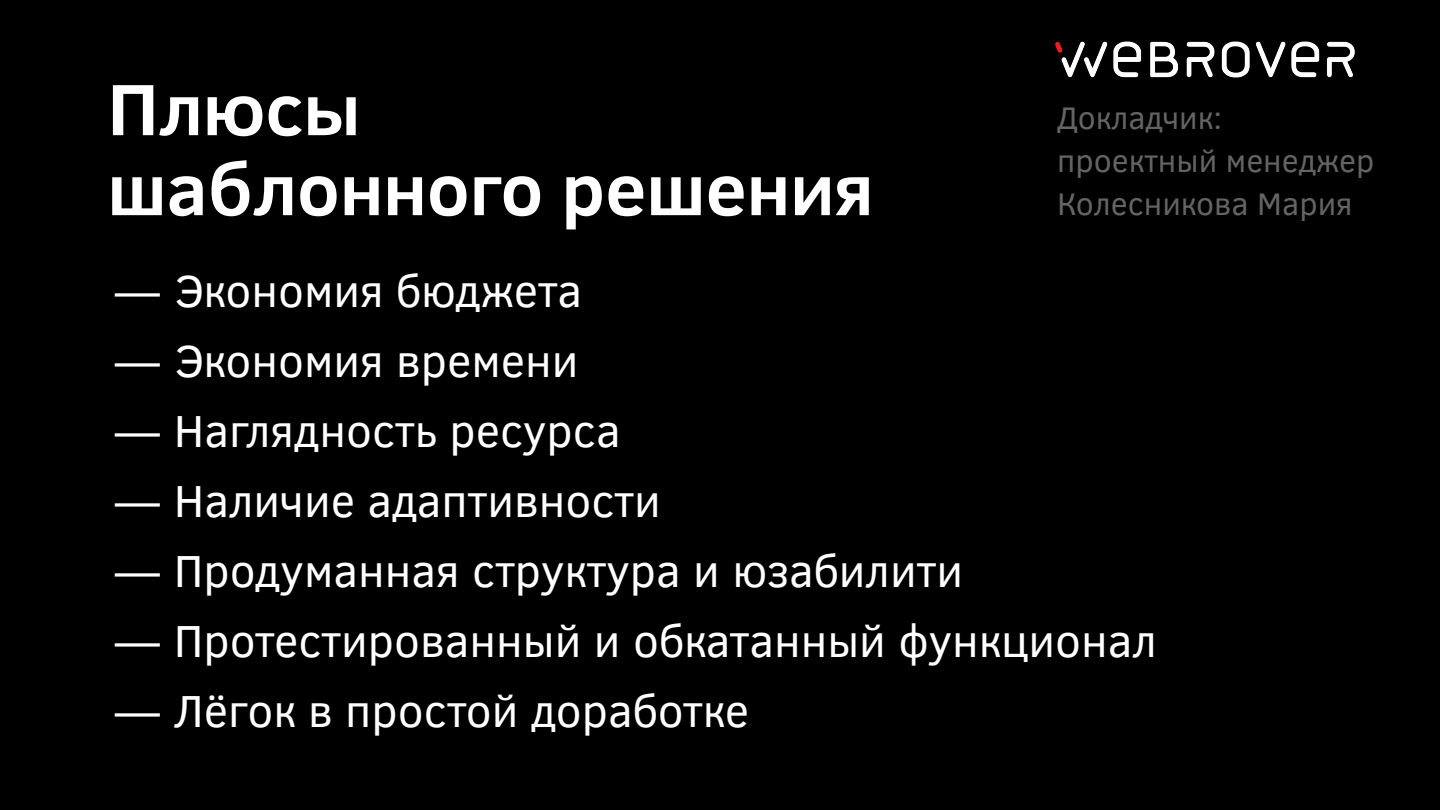
<style>
.page{position:relative;width:1440px;height:810px;background:#000}
.page>*{position:absolute;margin:0;border:0;box-sizing:border-box;transform-origin:0 0}
.t1{font:700 74px/80px "Clear Sans";color:#fff}
.t2{font:46px "Clear Sans";color:#fff}
.t3{font:32px/43px "Clear Sans";color:#646464}
</style>
<div class="page">
<img style="left:1055px;top:41px;width:300px;height:37px">
<h1 class="t1" style="left:107px;top:67px;width:768px">Плюсы<br>шаблонного решения</h1>
<p class="t3" style="left:1057px;top:97px;width:319px">Докладчик: проектный менеджер<br>Колесникова Мария</p>
<p class="t2" style="left:114px;top:260px;width:470px">— Экономия бюджета</p>
<p class="t2" style="left:114px;top:330px;width:466px">— Экономия времени</p>
<p class="t2" style="left:114px;top:400px;width:508px">— Наглядность ресурса</p>
<p class="t2" style="left:114px;top:470px;width:548px">— Наличие адаптивности</p>
<p class="t2" style="left:114px;top:540px;width:851px">— Продуманная структура и юзабилити</p>
<p class="t2" style="left:114px;top:610px;width:1045px">— Протестированный и обкатанный функционал</p>
<p class="t2" style="left:114px;top:680px;width:637px">— Лёгок в простой доработке</p>
</div>
